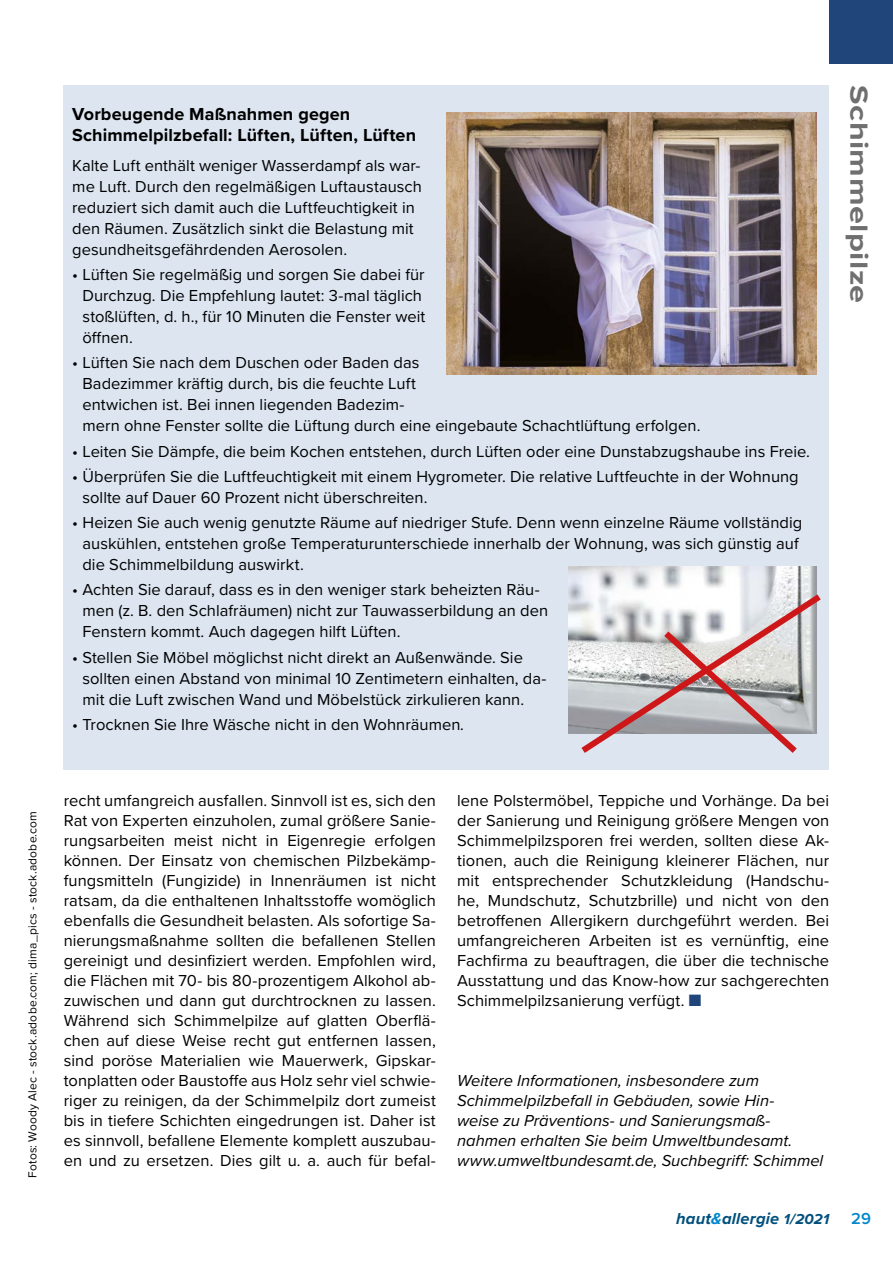
<style>
.page{position:relative;width:893px;height:1263px;background:#fff}
.page>*{position:absolute;margin:0;border:0;box-sizing:border-box;transform-origin:0 0}
.t1{font:700 25.65px "Proxima Nova";letter-spacing:.015em;color:#706f6f;scale:1.26 1}
.t2{font:700 18px/21.6px "Proxima Nova";letter-spacing:.01em;color:#000}
.t3{font:16.5px/20px "Proxima Nova";letter-spacing:.005em;color:#000}
.t4{font:italic 16.5px/20px "Proxima Nova";color:#000}
.t5{font:italic 700 16.5px "Proxima Nova";letter-spacing:.01em;color:#004f7d}
.t6{font:600 16.5px "Proxima Nova";color:#0087cc}
.t7{font:12px "Proxima Nova";letter-spacing:.015em;color:#000}
.s1{font-style:italic}
.s2{color:#20457a}
.s3{color:#0087cc}
.s4{font-size:15px}
</style>
<div class="page">
<div style="left:64px;top:85px;width:765px;height:685px;background:#dce5f0"></div>
<img style="left:447px;top:113px;width:369px;height:262px">
<img style="left:568px;top:566px;width:248px;height:168px">
<svg style="left:575px;top:589px;width:246px;height:164px"></svg>
<div style="left:829px;top:0;width:64px;height:64px;background:#20457a"></div>
<p class="t2" style="left:72px;top:102px;width:345px">Vorbeugende Maßnahmen gegen<br>Schimmelpilzbefall: Lüften, Lüften, Lüften</p>
<p class="t3" style="left:72px;top:154px;width:351px;line-height:21px">Kalte Luft enthält weniger Wasserdampf als war&shy;me Luft. Durch den regelmäßigen Luftaustausch reduziert sich damit auch die Luftfeuchtigkeit in den Räumen. Zusätzlich sinkt die Belastung mit gesundheitsgefährdenden Aerosolen.</p>
<p class="t3" style="left:82px;top:263px;width:345px;line-height:21px;text-indent:-10px">• Lüften Sie regelmäßig und sorgen Sie dabei für Durchzug. Die Empfehlung lautet: 3-mal täglich stoßlüften, d. h., für 10 Minuten die Fenster weit öffnen.</p>
<p class="t3" style="left:82px;top:351px;width:619px;line-height:21px;text-indent:-10px">• Lüften Sie nach dem Duschen oder Baden das<br>Badezimmer kräftig durch, bis die feuchte Luft<br>entwichen ist. Bei innen liegenden Badezim-<br>mern ohne Fenster sollte die Lüftung durch eine eingebaute Schachtlüftung erfolgen.</p>
<p class="t3" style="left:72px;top:440px;width:739px">• Leiten Sie Dämpfe, die beim Kochen entstehen, durch Lüften oder eine Dunstabzugshaube ins Freie.</p>
<p class="t3" style="left:82px;top:465px;width:718px;line-height:21px;text-indent:-10px">• Überprüfen Sie die Luftfeuchtigkeit mit einem Hygrometer. Die relative Luftfeuchte in der Wohnung sollte auf Dauer 60 Prozent nicht überschreiten.</p>
<p class="t3" style="left:82px;top:511px;width:721px;line-height:21px;text-indent:-10px">• Heizen Sie auch wenig genutzte Räume auf niedriger Stufe. Denn wenn einzelne Räume vollständig auskühlen, entstehen große Temperaturunterschiede innerhalb der Wohnung, was sich günstig auf die Schimmelbildung auswirkt.</p>
<p class="t3" style="left:82px;top:578px;width:467px;line-height:21px;text-indent:-10px">• Achten Sie darauf, dass es in den weniger stark beheizten Räu&shy;men (z. B. den Schlafräumen) nicht zur Tauwasserbildung an den<br>Fenstern kommt. Auch dagegen hilft Lüften.</p>
<p class="t3" style="left:82px;top:646px;width:466px;line-height:21px;text-indent:-10px">• Stellen Sie Möbel möglichst nicht direkt an Außenwände. Sie sollten einen Abstand von minimal 10 Zentimetern einhalten, da&shy;mit die Luft zwischen Wand und Möbelstück zirkulieren kann.</p>
<p class="t3" style="left:72px;top:714px;width:394px">• Trocknen Sie Ihre Wäsche nicht in den Wohnräumen<span class="s1">.</span></p>
<h1 class="t1" style="left:878px;top:85px;width:175px;rotate:90deg">Schimmelpilze</h1>
<p class="t7" style="left:24px;top:1178px;width:368px;rotate:-90deg">Fotos: Woody Alec - stock.adobe.com; dima_pics - stock.adobe.com</p>
<p class="t3" style="left:64px;top:790px;width:374px;text-align:justify">recht umfangreich ausfallen. Sinnvoll ist es, sich den Rat von Experten einzuholen, zumal größere Sanie&shy;rungsarbeiten meist nicht in Eigenregie erfolgen können. Der Einsatz von chemischen Pilzbekämp&shy;fungsmitteln (Fungizide) in Innenräumen ist nicht ratsam, da die enthaltenen Inhaltsstoffe womöglich ebenfalls die Gesundheit belasten. Als sofortige Sa&shy;nierungsmaßnahme sollten die befallenen Stellen gereinigt und desinfiziert werden. Empfohlen wird, die Flächen mit 70- bis 80-prozentigem Alkohol ab&shy;zuwischen und dann gut durchtrocknen zu lassen.<br>Während sich Schimmelpilze auf glatten Oberflä&shy;chen auf diese Weise recht gut entfernen lassen, sind poröse Materialien wie Mauerwerk, Gipskar&shy;tonplatten oder Baustoffe aus Holz sehr viel schwie&shy;riger zu reinigen, da der Schimmelpilz dort zumeist bis in tiefere Schichten eingedrungen ist. Daher ist es sinnvoll, befallene Elemente komplett auszubau&shy;en und zu ersetzen. Dies gilt u. a. auch für befal-</p>
<p class="t3" style="left:457px;top:790px;width:374px;text-align:justify">lene Polstermöbel, Teppiche und Vorhänge. Da bei der Sanierung und Reinigung größere Mengen von Schimmelpilzsporen frei werden, sollten diese Ak&shy;tionen, auch die Reinigung kleinerer Flächen, nur mit entsprechender Schutzkleidung (Handschu&shy;he, Mundschutz, Schutzbrille) und nicht von den betroffenen Allergikern durchgeführt werden. Bei umfangreicheren Arbeiten ist es vernünftig, eine Fachfirma zu beauftragen, die über die technische Ausstattung und das Know-how zur sachgerechten Schimmelpilzsanierung verfügt. <span class="s2">■</span></p>
<p class="t4" style="left:457px;top:1069px;width:368px">Weitere Informationen, insbesondere zum Schimmelpilzbefall in Gebäuden, sowie Hin-<br>weise zu Präventions- und Sanierungsmaß&shy;nahmen erhalten Sie beim Umweltbundesamt. www.umweltbundesamt.de, Suchbegriff: Schimmel</p>
<p class="t5" style="left:676px;top:1206px;width:154px">haut<span class="s3">&amp;</span>allergie <span class="s4">1/2021</span></p>
<p class="t6" style="left:851px;top:1206px;width:21px">29</p>
</div>
